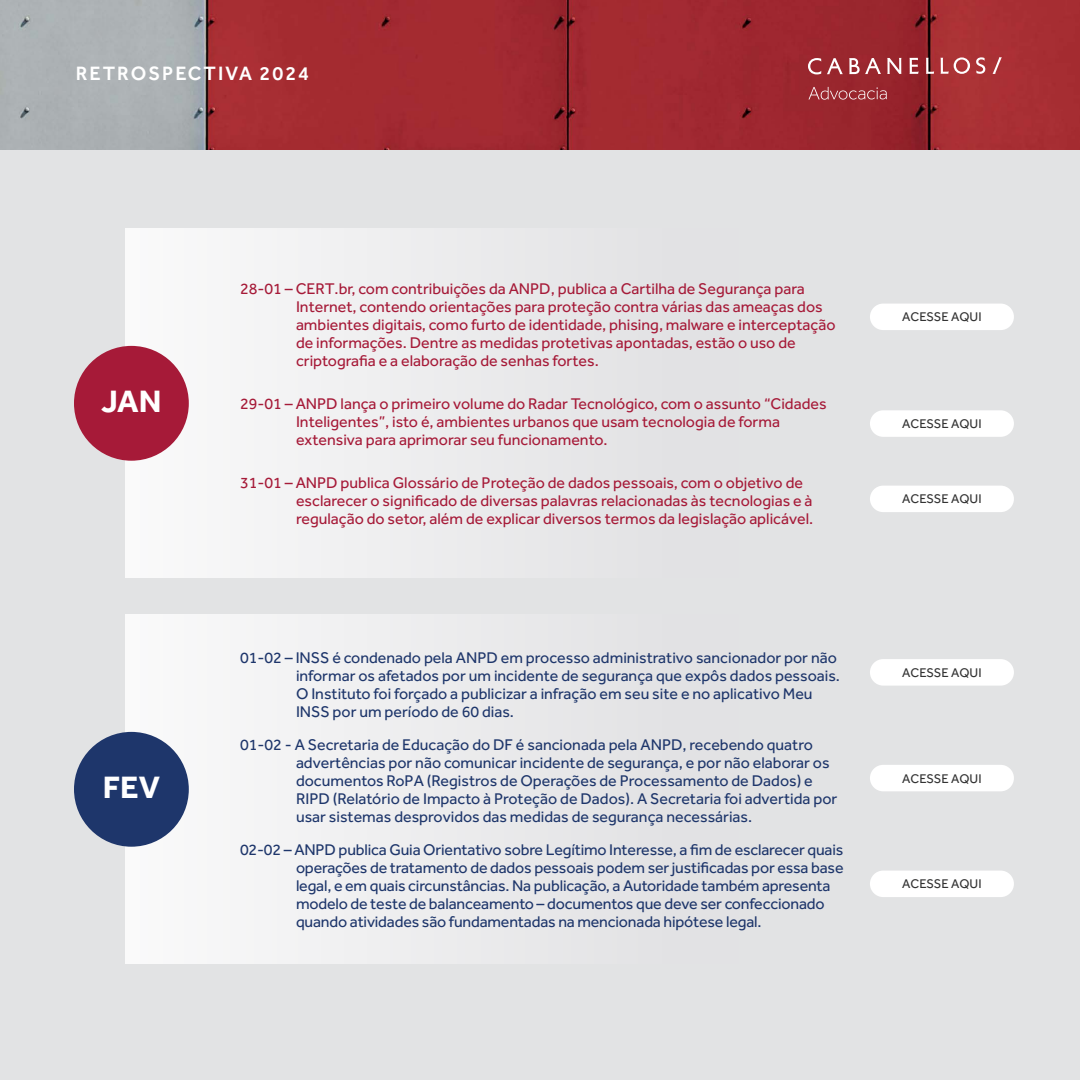
<style>
.page{position:relative;width:1080px;height:1080px;background:#fff}
.page>*{position:absolute;margin:0;border:0;box-sizing:border-box;transform-origin:0 0}
.t1{font:700 32px "Effra";color:#fff}
.t2{font:500 20px "Effra";letter-spacing:.1em;color:#fff}
.t3{font:16px/18px "Effra";color:#1e366b}
.t4{font:16px/18px "Effra";color:#a61a38}
.t5{font:13px "Effra";color:#333}
</style>
<div class="page">
<div style="left:0;top:130px;width:1080px;height:950px;background:#e2e3e4"></div>
<div style="left:125px;top:229px;width:309px;height:349px;background:#f3f3f4"></div>
<div style="left:125px;top:615px;width:309px;height:349px;background:#f3f3f4"></div>
<div style="left:74px;top:732px;width:115px;height:115px;background:#1e366b;border-radius:50%"></div>
<div style="left:74px;top:346px;width:115px;height:115px;background:#a61a38;border-radius:50%"></div>
<div style="left:870px;top:486px;width:144px;height:26px;background:#fff;border-radius:13px"></div>
<div style="left:870px;top:410px;width:144px;height:27px;background:#fff;border-radius:13px"></div>
<div style="left:870px;top:304px;width:144px;height:26px;background:#fff;border-radius:13px"></div>
<div style="left:870px;top:659px;width:144px;height:27px;background:#fff;border-radius:13px"></div>
<div style="left:870px;top:765px;width:144px;height:26px;background:#fff;border-radius:13px"></div>
<div style="left:870px;top:871px;width:144px;height:26px;background:#fff;border-radius:13px"></div>
<img style="left:0;top:0;width:1080px;height:150px">
<svg style="left:808px;top:58px;width:13px;height:16px"></svg>
<svg style="left:827px;top:58px;width:16px;height:16px"></svg>
<svg style="left:849px;top:58px;width:32px;height:16px"></svg>
<svg style="left:887px;top:58px;width:15px;height:16px"></svg>
<svg style="left:909px;top:58px;width:10px;height:16px"></svg>
<svg style="left:926px;top:58px;width:8px;height:16px"></svg>
<svg style="left:940px;top:57px;width:30px;height:17px"></svg>
<svg style="left:976px;top:57px;width:9px;height:17px"></svg>
<svg style="left:993px;top:57px;width:9px;height:17px"></svg>
<svg style="left:809px;top:87px;width:78px;height:13px"></svg>
<p class="t2" style="left:76px;top:62px;width:235px">RETROSPECTIVA 2024</p>
<h1 class="t1" style="left:101px;top:382px;width:62px">JAN</h1>
<h1 class="t1" style="left:103px;top:768px;width:59px">FEV</h1>
<p class="t4" style="left:296px;top:279px;width:541px;text-indent:-56px">28-01 – CERT.br, com contribuições da ANPD, publica a Cartilha de Segurança para Internet, contendo orientações para proteção contra várias das ameaças dos ambientes digitais, como furto de identidade, phising, malware e interceptação de informações. Dentre as medidas protetivas apontadas, estão o uso de criptografia e a elaboração de senhas fortes.</p>
<p class="t4" style="left:296px;top:394px;width:532px;text-indent:-56px">29-01 – ANPD lança o primeiro volume do Radar Tecnológico, com o assunto “Cidades<br>Inteligentes”, isto é, ambientes urbanos que usam tecnologia de forma extensiva para aprimorar seu funcionamento.</p>
<p class="t4" style="left:296px;top:473px;width:519px;text-indent:-56px">31-01 – ANPD publica Glossário de Proteção de dados pessoais, com o objetivo de esclarecer o significado de diversas palavras relacionadas às tecnologias e à regulação do setor, além de explicar diversos termos da legislação aplicável.</p>
<p class="t3" style="left:296px;top:648px;width:546px;text-indent:-56px">01-02 – INSS é condenado pela ANPD em processo administrativo sancionador por não informar os afetados por um incidente de segurança que expôs dados pessoais.<br>O Instituto foi forçado a publicizar a infração em seu site e no aplicativo Meu INSS por um período de 60 dias.</p>
<p class="t3" style="left:296px;top:735px;width:543px;text-indent:-56px">01-02 - A Secretaria de Educação do DF é sancionada pela ANPD, recebendo quatro advertências por não comunicar incidente de segurança, e por não elaborar os documentos RoPA (Registros de Operações de Processamento de Dados) e RIPD (Relatório de Impacto à Proteção de Dados). A Secretaria foi advertida por usar sistemas desprovidos das medidas de segurança necessárias.</p>
<p class="t3" style="left:296px;top:840px;width:549px;text-indent:-56px">02-02 – ANPD publica Guia Orientativo sobre Legítimo Interesse, a fim de esclarecer quais operações de tratamento de dados pessoais podem ser justificadas por essa base legal, e em quais circunstâncias. Na publicação, a Autoridade também apresenta modelo de teste de balanceamento – documentos que deve ser confeccionado quando atividades são fundamentadas na mencionada hipótese legal.</p>
<p class="t5" style="left:902px;top:309px;width:81px">ACESSE AQUI</p>
<p class="t5" style="left:902px;top:416px;width:81px">ACESSE AQUI</p>
<p class="t5" style="left:902px;top:491px;width:81px">ACESSE AQUI</p>
<p class="t5" style="left:902px;top:665px;width:81px">ACESSE AQUI</p>
<p class="t5" style="left:902px;top:771px;width:81px">ACESSE AQUI</p>
<p class="t5" style="left:902px;top:876px;width:81px">ACESSE AQUI</p>
</div>
